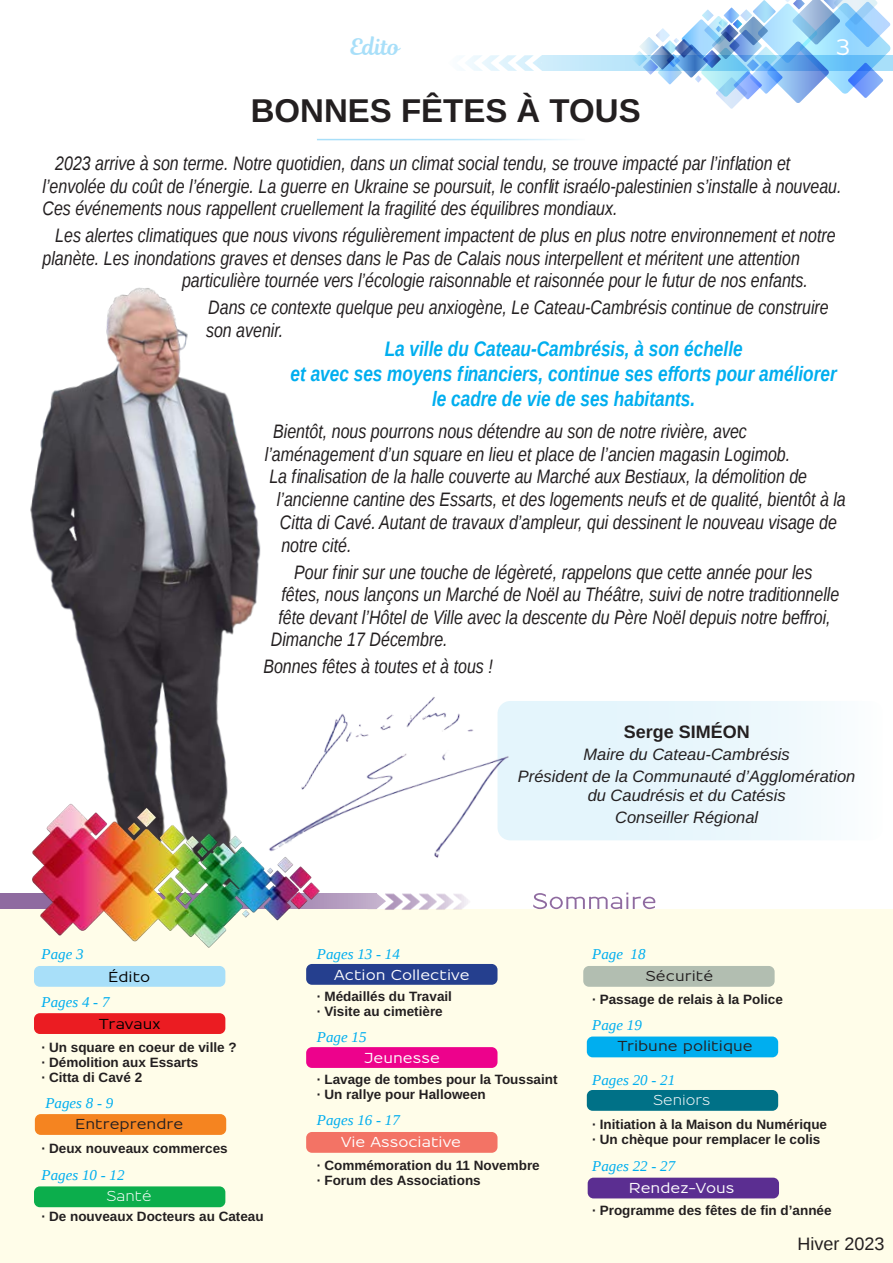
<style>
.page{position:relative;width:893px;height:1263px;background:#fff}
.page>*{position:absolute;margin:0;border:0;box-sizing:border-box;transform-origin:0 0}
.t1{font:700 33px "Liberation Sans";color:#231f20}
.t2{font:22.5px "Magnolia Script";color:#a8dff9}
.t3{font:700 22.5px "Resamitz";color:#fff}
.t4{font:italic 700 21px "Liberation Sans Narrow";color:#00aeef}
.t5{font:italic 19.5px/22.5px "Liberation Sans Narrow";color:#231f20}
.t6{font:700 18px "Liberation Sans";color:#231f20}
.t7{font:18px "Liberation Sans";color:#231f20}
.t8{font:italic 16.5px/18.1px "Liberation Sans";color:#231f20;text-align:center}
.t9{font:italic 15px "Liberation Serif";color:#00aeef}
.t10{font:700 14.4px "Resamitz";color:#fff}
.t11{font:700 14.4px "Resamitz";color:#231f20}
.t12{font:14.4px "Resamitz";color:#fff}
.t13{font:700 14.4px "Resamitz";color:#000}
.t14{font:700 13.5px/15px "Liberation Sans";color:#231f20}
</style>
<div class="page">
<img style="left:30px;top:287px;width:231px;height:516px">
<div style="left:0;top:909px;width:893px;height:354px;background:#fffde9"></div>
<div style="left:497px;top:701px;width:386px;height:139px;background:linear-gradient(to right,#dff3fb,#f6fbfd);border-radius:13px"></div>
<div style="left:542px;top:55px;width:351px;height:16px;background:#c2e8fa"></div>
<svg style="left:466px;top:55px;width:85px;height:16px"></svg>
<svg style="left:632px;top:0;width:258px;height:109px"></svg>
<div style="left:0;top:893px;width:377px;height:16px;background:#8f6ba0"></div>
<img style="left:32px;top:803px;width:216px;height:145px">
<div style="left:34px;top:1186px;width:191px;height:21px;background:#0cae4c;border-radius:6px"></div>
<div style="left:34px;top:966px;width:191px;height:21px;background:#a8dff9;border-radius:6px"></div>
<div style="left:306px;top:964px;width:191px;height:21px;background:#253f8e;border-radius:6px"></div>
<div style="left:588px;top:1178px;width:191px;height:20px;background:#5b2e91;border-radius:6px"></div>
<div style="left:583px;top:966px;width:192px;height:21px;background:#b2beb1;border-radius:6px"></div>
<div style="left:587px;top:1036px;width:191px;height:21px;background:#00aeef;border-radius:6px"></div>
<div style="left:34px;top:1013px;width:191px;height:21px;background:#eb1c22;border-radius:6px"></div>
<div style="left:35px;top:1114px;width:191px;height:21px;background:#f58420;border-radius:6px"></div>
<div style="left:306px;top:1047px;width:191px;height:21px;background:#ed028c;border-radius:6px"></div>
<svg style="left:533px;top:892px;width:122px;height:17px"></svg>
<div style="left:587px;top:1090px;width:191px;height:21px;background:#007187;border-radius:6px"></div>
<div style="left:306px;top:1132px;width:191px;height:21px;background:#f37365;border-radius:6px"></div>
<hr style="left:317px;top:139px;width:268px;height:1px;background:#a8dff9">
<img style="left:248px;top:716px;width:277px;height:205px">
<p class="t2" style="left:350px;top:30px;width:52px">Edito</p>
<p class="t3" style="left:836px;top:34px;width:16px">3</p>
<p class="t1" style="left:251px;top:87px;width:391px">BONNES FÊTES À TOUS</p>
<p class="t5" style="left:43px;top:152px;width:801px;text-indent:13px">2023 arrive à son terme. Notre quotidien, dans un climat social tendu, se trouve impacté par l’inflation et l’envolée du coût de l’énergie. La guerre en Ukraine se poursuit, le conflit israélo-palestinien s’installe à nouveau.<br>Ces événements nous rappellent cruellement la fragilité des équilibres mondiaux.</p>
<p class="t5" style="left:55px;top:224px;width:782px">Les alertes climatiques que nous vivons régulièrement impactent de plus en plus notre environnement et notre</p>
<p class="t5" style="left:43px;top:247px;width:759px">planète. Les inondations graves et denses dans le Pas de Calais nous interpellent et méritent une attention</p>
<p class="t5" style="left:182px;top:269px;width:627px">particulière tournée vers l’écologie raisonnable et raisonnée pour le futur de nos enfants.</p>
<p class="t5" style="left:206px;top:296px;width:624px">Dans ce contexte quelque peu anxiogène, Le Cateau‑Cambrésis continue de construire son avenir.</p>
<p class="t4" style="left:385px;top:334px;width:359px">La ville du Cateau‑Cambrésis, à son échelle</p>
<p class="t4" style="left:291px;top:360px;width:548px">et avec ses moyens financiers, continue ses efforts pour améliorer</p>
<p class="t4" style="left:432px;top:385px;width:265px">le cadre de vie de ses habitants.</p>
<p class="t5" style="left:273px;top:420px;width:475px">Bientôt, nous pourrons nous détendre au son de notre rivière, avec</p>
<p class="t5" style="left:265px;top:443px;width:527px">l’aménagement d’un square en lieu et place de l’ancien magasin Logimob.</p>
<p class="t5" style="left:269px;top:465px;width:539px">La finalisation de la halle couverte au Marché aux Bestiaux, la démolition de</p>
<p class="t5" style="left:277px;top:488px;width:570px">l’ancienne cantine des Essarts, et des logements neufs et de qualité, bientôt à la</p>
<p class="t5" style="left:280px;top:510px;width:558px">Citta di Cavé. Autant de travaux d’ampleur, qui dessinent le nouveau visage de</p>
<p class="t5" style="left:281px;top:534px;width:72px">notre cité.</p>
<p class="t5" style="left:294px;top:560px;width:520px">Pour finir sur une touche de légèreté, rappelons que cette année pour les</p>
<p class="t5" style="left:281px;top:583px;width:559px">fêtes, nous lançons un Marché de Noël au Théâtre, suivi de notre traditionnelle</p>
<p class="t5" style="left:278px;top:605px;width:554px">fête devant l’Hôtel de Ville avec la descente du Père Noël depuis notre beffroi,</p>
<p class="t5" style="left:271px;top:628px;width:178px">Dimanche 17 Décembre.</p>
<p class="t5" style="left:263px;top:655px;width:231px">Bonnes fêtes à toutes et à tous !</p>
<p class="t6" style="left:624px;top:719px;width:128px">Serge SIMÉON</p>
<p class="t8" style="left:584px;top:745px;width:208px">Maire du Cateau-Cambrésis</p>
<p class="t8" style="left:518px;top:767px;width:339px">Président de la Communauté d’Agglomération du Caudrésis et du Catésis</p>
<p class="t8" style="left:615px;top:808px;width:145px">Conseiller Régional</p>
<p class="t9" style="left:42px;top:944px;width:44px">Page 3</p>
<p class="t9" style="left:42px;top:992px;width:69px">Pages 4 - 7</p>
<p class="t14" style="left:42px;top:1039px;width:197px">· Un square en coeur de ville ? · Démolition aux Essarts</p>
<p class="t14" style="left:42px;top:1069px;width:102px">· Citta di Cavé 2</p>
<p class="t9" style="left:45px;top:1094px;width:69px">Pages 8 - 9</p>
<p class="t14" style="left:42px;top:1141px;width:188px">· Deux nouveaux commerces</p>
<p class="t9" style="left:42px;top:1165px;width:84px">Pages 10 - 12</p>
<p class="t14" style="left:42px;top:1209px;width:224px">· De nouveaux Docteurs au Cateau</p>
<p class="t9" style="left:317px;top:944px;width:84px">Pages 13 - 14</p>
<p class="t14" style="left:317px;top:988px;width:137px">· Médaillés du Travail</p>
<p class="t14" style="left:317px;top:1003px;width:127px">· Visite au cimetière</p>
<p class="t9" style="left:317px;top:1027px;width:51px">Page 15</p>
<p class="t14" style="left:317px;top:1071px;width:242px">· Lavage de tombes pour la Toussaint</p>
<p class="t14" style="left:317px;top:1086px;width:170px">· Un rallye pour Halloween</p>
<p class="t9" style="left:317px;top:1110px;width:84px">Pages 16 - 17</p>
<p class="t14" style="left:317px;top:1157px;width:224px">· Commémoration du 11 Novembre</p>
<p class="t14" style="left:317px;top:1172px;width:165px">· Forum des Associations</p>
<p class="t13" style="left:108px;top:968px;width:44px">Édito</p>
<p class="t10" style="left:334px;top:966px;width:137px">Action Collective</p>
<p class="t13" style="left:99px;top:1015px;width:63px">Travaux</p>
<p class="t10" style="left:364px;top:1049px;width:77px">Jeunesse</p>
<p class="t11" style="left:75px;top:1115px;width:110px">Entreprendre</p>
<p class="t10" style="left:341px;top:1133px;width:122px">Vie Associative</p>
<p class="t12" style="left:106px;top:1188px;width:47px">Santé</p>
<p class="t9" style="left:592px;top:944px;width:55px">Page 18</p>
<p class="t14" style="left:592px;top:991px;width:192px">· Passage de relais à la Police</p>
<p class="t9" style="left:592px;top:1016px;width:51px">Page 19</p>
<p class="t11" style="left:645px;top:968px;width:69px">Sécurité</p>
<p class="t11" style="left:617px;top:1038px;width:137px">Tribune politique</p>
<p class="t9" style="left:592px;top:1070px;width:84px">Pages 20 - 21</p>
<p class="t14" style="left:592px;top:1117px;width:236px">· Initiation à la Maison du Numérique</p>
<p class="t14" style="left:592px;top:1132px;width:230px">· Un chèque pour remplacer le colis</p>
<p class="t9" style="left:592px;top:1156px;width:84px">Pages 22 - 27</p>
<p class="t14" style="left:592px;top:1203px;width:241px">· Programme des fêtes de fin d’année</p>
<p class="t12" style="left:653px;top:1092px;width:59px">Seniors</p>
<p class="t10" style="left:629px;top:1180px;width:107px">Rendez-Vous</p>
<p class="t7" style="left:797px;top:1234px;width:89px">Hiver 2023</p>
</div>
